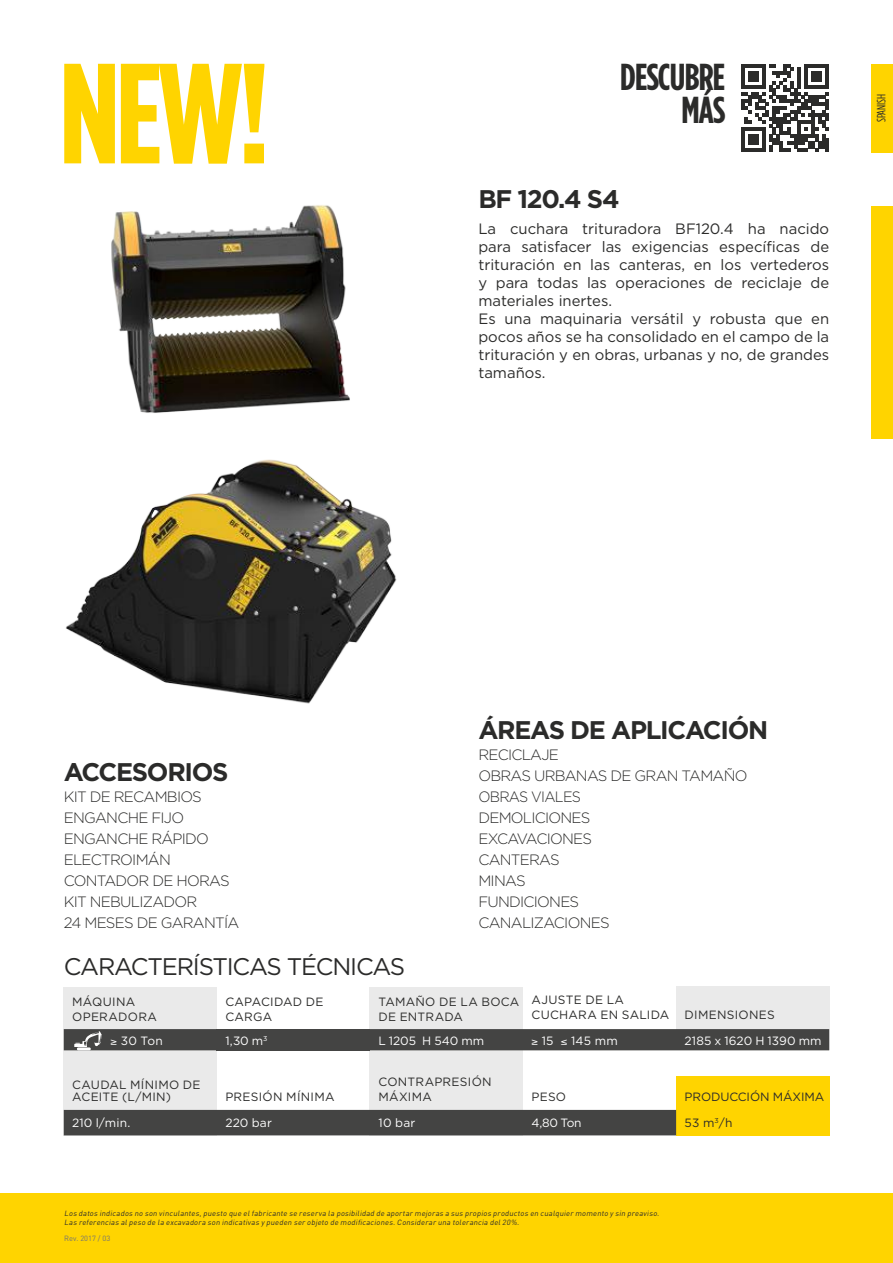
<style>
.page{position:relative;width:893px;height:1263px;background:#fff}
.page>*{position:absolute;margin:0;border:0;box-sizing:border-box;transform-origin:0 0}
.t1{font:700 37.5px/33px "Gotham Condensed";letter-spacing:-.02em;color:#2b2b2a;text-align:right}
.t2{font:700 25.5px "Gotham";letter-spacing:-.05em;color:#2b2b2a}
.t3{font:24px "Gotham";letter-spacing:-.05em;color:#2b2b2a}
.t4{font:15px/18px "Gotham";color:#2b2b2a}
.t5{font:300 15px/21px "Gotham";letter-spacing:-.05em;color:#2b2b2a}
.t6{font:12px/15px "Gotham";letter-spacing:.02em;color:#2b2b2a}
.t7{font:12px "Gotham";letter-spacing:.01em;color:#fff}
.t8{font:12px "Gotham";letter-spacing:-.01em;color:#2b2b2a}
.t9{font:12px "Gotham Condensed";letter-spacing:-.01em;color:#2b2b2a}
.t10{font:italic 7.5px/9px "DIN";color:#2b2b2a}
.t11{font:7.5px "DIN";color:#737373}
</style>
<div class="page">
<div style="left:0;top:1193px;width:893px;height:70px;background:#ffd400"></div>
<div style="left:872px;top:64px;width:21px;height:88px;background:#ffd400"></div>
<div style="left:872px;top:206px;width:21px;height:232px;background:#ffd400"></div>
<svg style="left:64px;top:64px;width:200px;height:100px"></svg>
<div style="left:676px;top:1076px;width:153px;height:59px;background:#ffd400"></div>
<div style="left:370px;top:986px;width:153px;height:149px;background:#eaeaea"></div>
<div style="left:676px;top:986px;width:153px;height:64px;background:#eaeaea"></div>
<div style="left:64px;top:986px;width:153px;height:149px;background:#eaeaea"></div>
<img style="left:111px;top:205px;width:239px;height:208px">
<img style="left:66px;top:459px;width:331px;height:245px">
<div style="left:64px;top:1110px;width:612px;height:25px;background:#444443"></div>
<svg style="left:741px;top:64px;width:88px;height:88px"></svg>
<div style="left:64px;top:1029px;width:765px;height:21px;background:#444443"></div>
<h1 class="t1" style="left:620px;top:59px;width:107px">DESCUBRE<br>MÁS</h1>
<h2 class="t2" style="left:478px;top:182px;width:143px">BF 120.4 S4</h2>
<p class="t4" style="left:478px;top:219px;width:352px">La cuchara trituradora BF120.4 ha nacido para satisfacer las exigencias específicas de trituración en las canteras, en los vertederos y para todas las operaciones de reciclaje de materiales inertes.<br>Es una maquinaria versátil y robusta que en pocos años se ha consolidado en el campo de la trituración y en obras, urbanas y no, de grandes tamaños.</p>
<p class="t9" style="left:875px;top:122px;width:30px;rotate:-90deg">SPANISH</p>
<h2 class="t2" style="left:64px;top:755px;width:166px">ACCESORIOS</h2>
<p class="t5" style="left:64px;top:786px;width:177px">KIT DE RECAMBIOS<br>ENGANCHE FIJO<br>ENGANCHE RÁPIDO<br>ELECTROIMÁN<br>CONTADOR DE HORAS<br>KIT NEBULIZADOR<br>24 MESES DE GARANTÍA</p>
<h3 class="t3" style="left:64px;top:951px;width:343px">CARACTERÍSTICAS TÉCNICAS</h3>
<h2 class="t2" style="left:478px;top:713px;width:291px">ÁREAS DE APLICACIÓN</h2>
<p class="t5" style="left:478px;top:744px;width:271px">RECICLAJE<br>OBRAS URBANAS DE GRAN TAMAÑO<br>OBRAS VIALES<br>DEMOLICIONES<br>EXCAVACIONES<br>CANTERAS<br>MINAS<br>FUNDICIONES<br>CANALIZACIONES</p>
<p class="t6" style="left:72px;top:993px;width:86px">MÁQUINA<br>OPERADORA</p>
<p class="t6" style="left:225px;top:993px;width:100px">CAPACIDAD DE<br>CARGA</p>
<p class="t6" style="left:378px;top:993px;width:142px">TAMAÑO DE LA BOCA<br>DE ENTRADA</p>
<p class="t6" style="left:531px;top:992px;width:139px">AJUSTE DE LA<br>CUCHARA EN SALIDA</p>
<p class="t6" style="left:685px;top:1007px;width:92px">DIMENSIONES</p>
<p class="t7" style="left:111px;top:1032px;width:54px">≥ 30 Ton</p>
<p class="t7" style="left:225px;top:1032px;width:44px">1,30 m<sup>3</sup></p>
<p class="t7" style="left:378px;top:1032px;width:107px">L 1205 H 540 mm</p>
<p class="t7" style="left:531px;top:1032px;width:88px">≥ 15 ≤ 145 mm</p>
<p class="t7" style="left:685px;top:1032px;width:138px">2185 x 1620 H 1390 mm</p>
<p class="t6" style="left:72px;top:1079px;width:130px;line-height:12px">CAUDAL MÍNIMO DE<br>ACEITE (L/MIN)</p>
<p class="t6" style="left:225px;top:1089px;width:111px">PRESIÓN MÍNIMA</p>
<p class="t6" style="left:378px;top:1074px;width:115px">CONTRAPRESIÓN<br>MÁXIMA</p>
<p class="t6" style="left:531px;top:1089px;width:36px">PESO</p>
<p class="t8" style="left:685px;top:1089px;width:141px">PRODUCCIÓN MÁXIMA</p>
<p class="t7" style="left:72px;top:1115px;width:60px">210 l/min.</p>
<p class="t7" style="left:225px;top:1115px;width:48px">220 bar</p>
<p class="t7" style="left:378px;top:1115px;width:39px">10 bar</p>
<p class="t7" style="left:531px;top:1115px;width:52px">4,80 Ton</p>
<p class="t6" style="left:685px;top:1115px;width:49px">53 m<sup>3</sup>/h</p>
<p class="t10" style="left:64px;top:1208px;width:598px">Los datos indicados no son vinculantes,puesto que elfabricante se reserva la posibilidad de aportar mejoras a sus propios productos en cualquier momento y sin preaviso.<br>Las referencias alpeso de la excavadora son indicativas y pueden ser objeto de modificaciones.Considerar una tolerancia del20%.</p>
<p class="t11" style="left:64px;top:1233px;width:48px">Rev. 2017 / 03</p>
</div>
